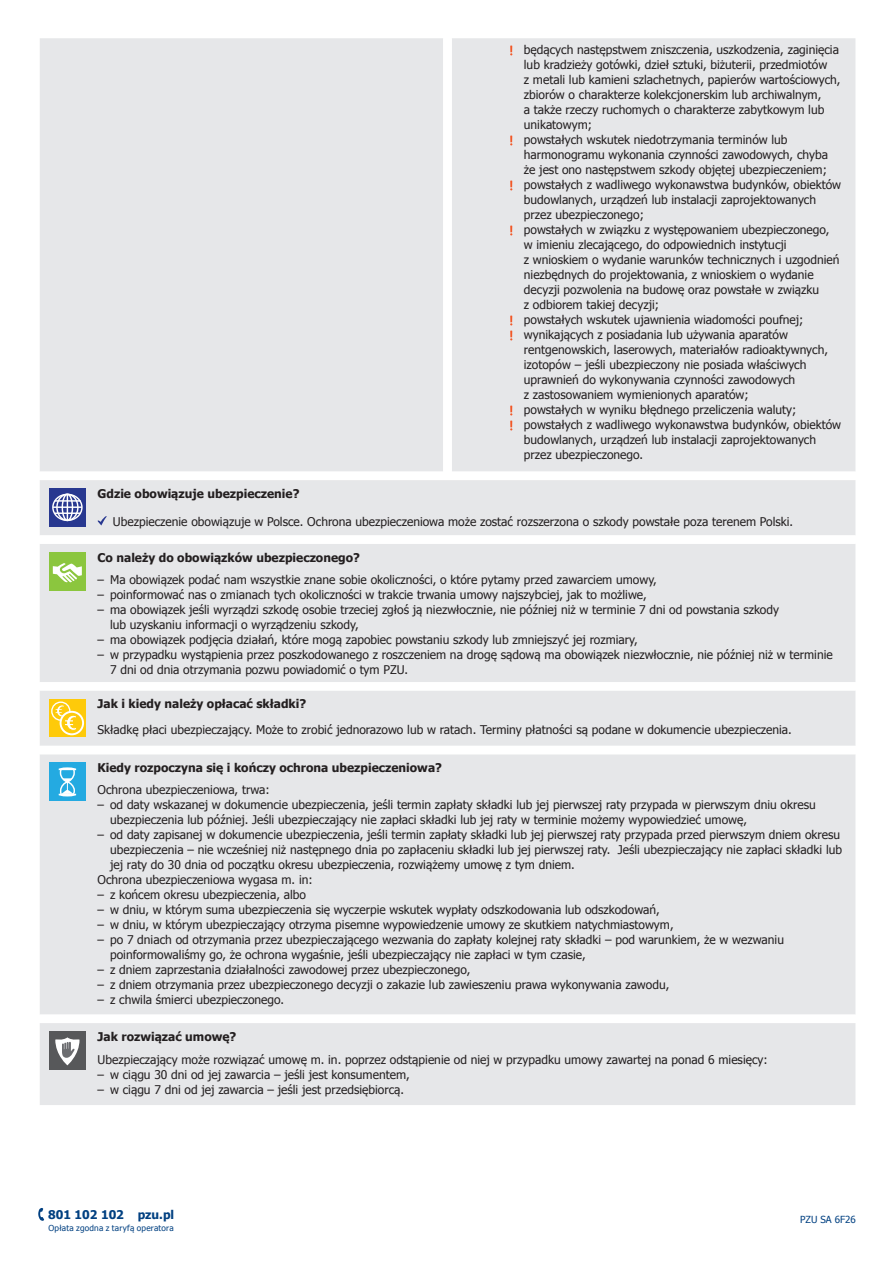
<style>
.page{position:relative;width:893px;height:1263px;background:#fff}
.page>*{position:absolute;margin:0;border:0;box-sizing:border-box;transform-origin:0 0}
.t1{font:12px/15px "Tahoma";color:#231f20}
.t2{font:700 12px "Tahoma";color:#231f20}
.t3{font:700 12px "Tahoma";color:#014081}
.t4{font:9.75px "Tahoma";color:#014081}
.t5{font:8.25px "Tahoma";letter-spacing:.025em;color:#014081}
</style>
<div class="page">
<svg style="left:38px;top:1208px;width:6px;height:13px"></svg>
<div style="left:40px;top:480px;width:815px;height:625px;background:#e6e7e9"></div>
<div style="left:40px;top:38px;width:815px;height:433px;background:#e6e7e9"></div>
<svg style="left:40px;top:535px;width:815px;height:488px;background:#e7e8ea"></svg>
<svg style="left:510px;top:45px;width:2px;height:10px"></svg>
<svg style="left:510px;top:135px;width:2px;height:10px"></svg>
<svg style="left:510px;top:180px;width:2px;height:10px"></svg>
<svg style="left:510px;top:225px;width:2px;height:10px"></svg>
<svg style="left:510px;top:315px;width:2px;height:25px"></svg>
<svg style="left:510px;top:405px;width:2px;height:25px"></svg>
<svg style="left:49px;top:489px;width:37px;height:38px"></svg>
<div style="left:52px;top:494px;width:31px;height:27px;border:1px solid #fff;border-radius:50%"></div>
<div style="left:56px;top:494px;width:23px;height:27px;border:1px solid #fff;border-radius:50%"></div>
<div style="left:62px;top:494px;width:11px;height:27px;border:1px solid #fff;border-radius:50%"></div>
<svg style="left:67px;top:494px;width:1px;height:27px"></svg>
<hr style="left:55px;top:500px;width:26px;height:2px;background:#fff">
<hr style="left:55px;top:512px;width:26px;height:2px;background:#fff">
<hr style="left:53px;top:506px;width:29px;height:2px;background:#fff">
<svg style="left:98px;top:516px;width:9px;height:9px"></svg>
<div style="left:49px;top:552px;width:37px;height:39px;background:#8bc63e"></div>
<svg style="left:53px;top:563px;width:29px;height:20px"></svg>
<div style="left:49px;top:699px;width:37px;height:38px;background:#feca0a"></div>
<svg style="left:52px;top:702px;width:18px;height:18px"></svg>
<div style="left:51px;top:701px;width:19px;height:20px;border:1px solid #fff;border-radius:50%"></div>
<svg style="left:61px;top:712px;width:22px;height:22px"></svg>
<div style="left:60px;top:711px;width:24px;height:24px;border:2px solid #fff;border-radius:50%"></div>
<svg style="left:55px;top:704px;width:22px;height:27px"></svg>
<div style="left:49px;top:763px;width:37px;height:38px;background:#24aae1"></div>
<svg style="left:59px;top:767px;width:17px;height:29px"></svg>
<div style="left:49px;top:1031px;width:37px;height:39px;background:#57585a"></div>
<svg style="left:55px;top:1037px;width:25px;height:28px"></svg>
<p class="t1" style="left:524px;top:41px;width:319px">będących następstwem zniszczenia, uszkodzenia, zaginięcia lub kradzieży gotówki, dzieł sztuki, biżuterii, przedmiotów<br>z metali lub kamieni szlachetnych, papierów wartościowych, zbiorów o charakterze kolekcjonerskim lub archiwalnym,<br>a także rzeczy ruchomych o charakterze zabytkowym lub unikatowym;<br>powstałych wskutek niedotrzymania terminów lub harmonogramu wykonania czynności zawodowych, chyba że jest ono następstwem szkody objętej ubezpieczeniem; powstałych z wadliwego wykonawstwa budynków, obiektów budowlanych, urządzeń lub instalacji zaprojektowanych przez ubezpieczonego;<br>powstałych w związku z występowaniem ubezpieczonego, w imieniu zlecającego, do odpowiednich instytucji<br>z wnioskiem o wydanie warunków technicznych i uzgodnień niezbędnych do projektowania, z wnioskiem o wydanie decyzji pozwolenia na budowę oraz powstałe w związku<br>z odbiorem takiej decyzji;<br>powstałych wskutek ujawnienia wiadomości poufnej; wynikających z posiadania lub używania aparatów rentgenowskich, laserowych, materiałów radioaktywnych, izotopów – jeśli ubezpieczony nie posiada właściwych uprawnień do wykonywania czynności zawodowych<br>z zastosowaniem wymienionych aparatów;<br>powstałych w wyniku błędnego przeliczenia waluty; powstałych z wadliwego wykonawstwa budynków, obiektów budowlanych, urządzeń lub instalacji zaprojektowanych przez ubezpieczonego.</p>
<p class="t2" style="left:98px;top:485px;width:203px">Gdzie obowiązuje ubezpieczenie?</p>
<p class="t1" style="left:113px;top:513px;width:682px">Ubezpieczenie obowiązuje w Polsce. Ochrona ubezpieczeniowa może zostać rozszerzona o szkody powstałe poza terenem Polski.</p>
<p class="t2" style="left:98px;top:549px;width:264px">Co należy do obowiązków ubezpieczonego?</p>
<p class="t1" style="left:98px;top:571px;width:561px">– Ma obowiązek podać nam wszystkie znane sobie okoliczności, o które pytamy przed zawarciem umowy,</p>
<p class="t1" style="left:98px;top:586px;width:551px">– poinformować nas o zmianach tych okoliczności w trakcie trwania umowy najszybciej, jak to możliwe,</p>
<p class="t1" style="left:110px;top:601px;width:670px;text-indent:-13px">– ma obowiązek jeśli wyrządzi szkodę osobie trzeciej zgłoś ją niezwłocznie, nie później niż w terminie 7 dni od powstania szkody lub uzyskaniu informacji o wyrządzeniu szkody,</p>
<p class="t1" style="left:98px;top:631px;width:542px">– ma obowiązek podjęcia działań, które mogą zapobiec powstaniu szkody lub zmniejszyć jej rozmiary,</p>
<p class="t1" style="left:110px;top:646px;width:724px;text-indent:-13px">– w przypadku wystąpienia przez poszkodowanego z roszczeniem na drogę sądową ma obowiązek niezwłocznie, nie później niż w terminie<br>7 dni od dnia otrzymania pozwu powiadomić o tym PZU.</p>
<p class="t2" style="left:98px;top:695px;width:210px">Jak i kiedy należy opłacać składki?</p>
<p class="t1" style="left:98px;top:721px;width:696px">Składkę płaci ubezpieczający. Może to zrobić jednorazowo lub w ratach. Terminy płatności są podane w dokumencie ubezpieczenia.</p>
<p class="t2" style="left:98px;top:759px;width:346px">Kiedy rozpoczyna się i kończy ochrona ubezpieczeniowa?</p>
<p class="t1" style="left:98px;top:781px;width:174px">Ochrona ubezpieczeniowa, trwa:</p>
<p class="t1" style="left:110px;top:796px;width:707px;text-indent:-13px">– od daty wskazanej w dokumencie ubezpieczenia, jeśli termin zapłaty składki lub jej pierwszej raty przypada w pierwszym dniu okresu ubezpieczenia lub później. Jeśli ubezpieczający nie zapłaci składki lub jej raty w terminie możemy wypowiedzieć umowę,</p>
<p class="t1" style="left:98px;top:826px;width:744px">– od daty zapisanej w dokumencie ubezpieczenia, jeśli termin zapłaty składki lub jej pierwszej raty przypada przed pierwszym dniem okresu</p>
<p class="t1" style="left:110px;top:841px;width:733px">ubezpieczenia – nie wcześniej niż następnego dnia po zapłaceniu składki lub jej pierwszej raty. Jeśli ubezpieczający nie zapłaci składki lub</p>
<p class="t1" style="left:110px;top:856px;width:466px">jej raty do 30 dnia od początku okresu ubezpieczenia, rozwiążemy umowę z tym dniem.</p>
<p class="t1" style="left:98px;top:871px;width:217px">Ochrona ubezpieczeniowa wygasa m. in:</p>
<p class="t1" style="left:98px;top:886px;width:210px">– z końcem okresu ubezpieczenia, albo</p>
<p class="t1" style="left:98px;top:901px;width:564px">– w dniu, w którym suma ubezpieczenia się wyczerpie wskutek wypłaty odszkodowania lub odszkodowań,</p>
<p class="t1" style="left:98px;top:916px;width:578px">– w dniu, w którym ubezpieczający otrzyma pisemne wypowiedzenie umowy ze skutkiem natychmiastowym,</p>
<p class="t1" style="left:110px;top:931px;width:675px;text-indent:-13px">– po 7 dniach od otrzymania przez ubezpieczającego wezwania do zapłaty kolejnej raty składki – pod warunkiem, że w wezwaniu poinformowaliśmy go, że ochrona wygaśnie, jeśli ubezpieczający nie zapłaci w tym czasie,</p>
<p class="t1" style="left:98px;top:961px;width:374px">– z dniem zaprzestania działalności zawodowej przez ubezpieczonego,</p>
<p class="t1" style="left:98px;top:976px;width:573px">– z dniem otrzymania przez ubezpieczonego decyzji o zakazie lub zawieszeniu prawa wykonywania zawodu,</p>
<p class="t1" style="left:98px;top:991px;width:188px">– z chwila śmierci ubezpieczonego.</p>
<p class="t2" style="left:98px;top:1028px;width:140px">Jak rozwiązać umowę?</p>
<p class="t1" style="left:98px;top:1052px;width:672px">Ubezpieczający może rozwiązać umowę m. in. poprzez odstąpienie od niej w przypadku umowy zawartej na ponad 6 miesięcy:</p>
<p class="t1" style="left:98px;top:1067px;width:314px">– w ciągu 30 dni od jej zawarcia – jeśli jest konsumentem,</p>
<p class="t1" style="left:98px;top:1082px;width:308px">– w ciągu 7 dni od jej zawarcia – jeśli jest przedsiębiorcą.</p>
<p class="t3" style="left:48px;top:1206px;width:128px">801 102 102 pzu.pl</p>
<p class="t5" style="left:48px;top:1223px;width:127px">Opłata zgodna z taryfą operatora</p>
<p class="t4" style="left:800px;top:1212px;width:57px">PZU SA 6F26</p>
</div>
